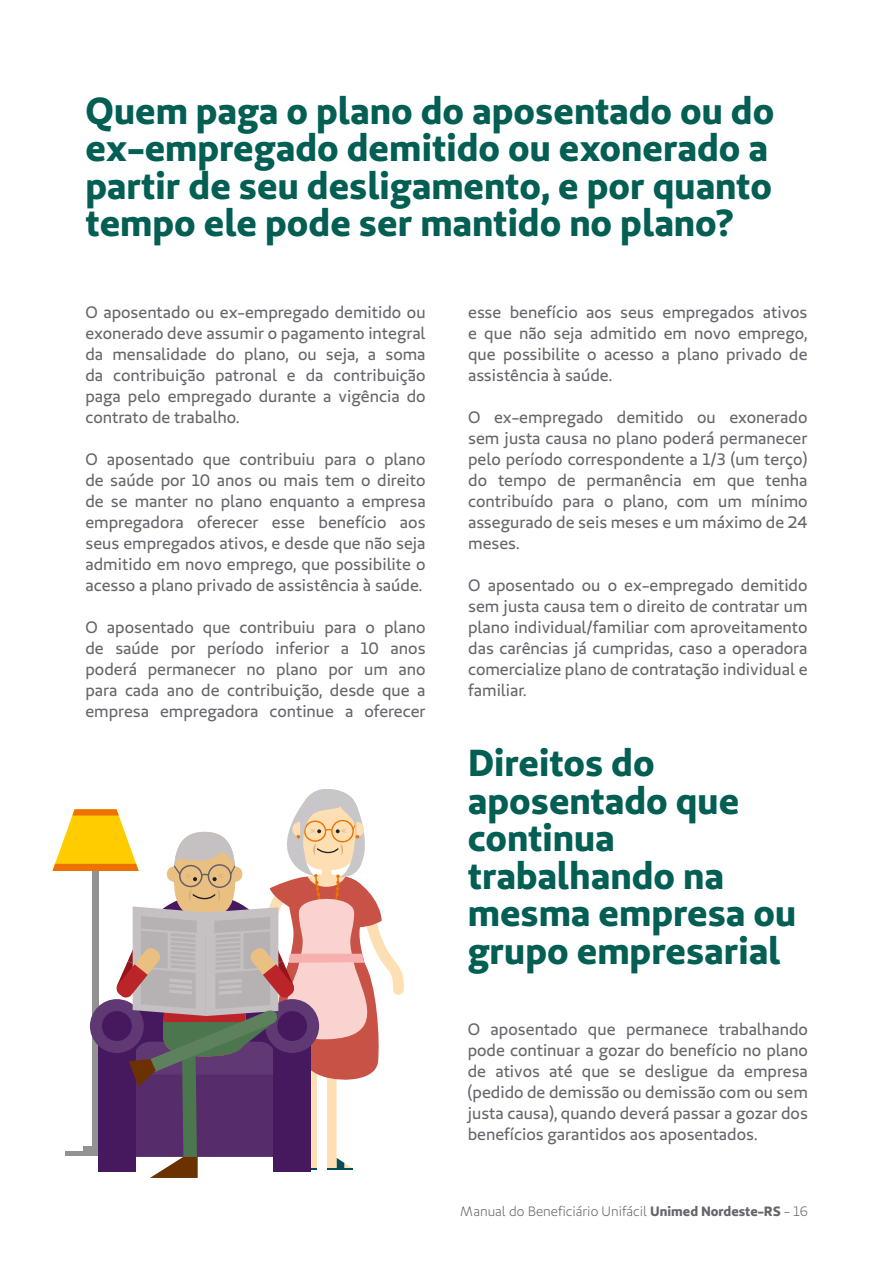
<style>
.page{position:relative;width:893px;height:1263px;background:#fff}
.page>*{position:absolute;margin:0;border:0;box-sizing:border-box;transform-origin:0 0}
.t1{font:37.5px/37.5px "Unimed Sans 2020 Bold";color:#035e53}
.t2{font:16.5px/21px "Unimed Sans 2020 Regular";color:#65656c;text-align:justify}
.t3{font:13.5px "Unimed Sans 2020 Book";color:#65656c}
.s1{font-family:"Unimed Sans 2020 Bold"}
</style>
<div class="page">
<svg style="left:52px;top:789px;width:352px;height:389px"></svg>
<h1 class="t1" style="left:85px;top:91px;width:690px">Quem paga o plano do aposentado ou do ex-empregado demitido ou exonerado a partir de seu desligamento, e por quanto tempo ele pode ser mantido no plano?</h1>
<p class="t2" style="left:85px;top:301px;width:342px">O aposentado ou ex-empregado demitido ou exonerado deve assumir o pagamento integral da mensalidade do plano, ou seja, a soma da contribuição patronal e da contribuição paga pelo empregado durante a vigência do contrato de trabalho.</p>
<p class="t2" style="left:85px;top:448px;width:342px">O aposentado que contribuiu para o plano de saúde por 10 anos ou mais tem o direito de se manter no plano enquanto a empresa empregadora oferecer esse benefício aos seus empregados ativos, e desde que não seja admitido em novo emprego, que possibilite o acesso a plano privado de assistência à saúde.</p>
<p class="t2" style="left:85px;top:616px;width:342px">O aposentado que contribuiu para o plano de saúde por período inferior a 10 anos poderá permanecer no plano por um ano para cada ano de contribuição, desde que a empresa empregadora continue a oferecer</p>
<p class="t2" style="left:468px;top:301px;width:341px">esse benefício aos seus empregados ativos e que não seja admitido em novo emprego, que possibilite o acesso a plano privado de assistência à saúde.</p>
<p class="t2" style="left:468px;top:406px;width:341px">O ex-empregado demitido ou exonerado sem justa causa no plano poderá permanecer pelo período correspondente a 1/3 (um terço) do tempo de permanência em que tenha contribuído para o plano, com um mínimo assegurado de seis meses e um máximo de 24 meses.</p>
<p class="t2" style="left:468px;top:574px;width:341px">O aposentado ou o ex-empregado demitido sem justa causa tem o direito de contratar um plano individual/familiar com aproveitamento das carências já cumpridas, caso a operadora comercialize plano de contratação individual e familiar.</p>
<h1 class="t1" style="left:468px;top:743px;width:330px">Direitos do aposentado que continua trabalhando na mesma empresa ou grupo empresarial</h1>
<p class="t2" style="left:468px;top:1018px;width:342px">O aposentado que permanece trabalhando pode continuar a gozar do benefício no plano de ativos até que se desligue da empresa (pedido de demissão ou demissão com ou sem justa causa), quando deverá passar a gozar dos benefícios garantidos aos aposentados.</p>
<p class="t3" style="left:460px;top:1203px;width:349px">Manual do Beneficiário Unifácil <span class="s1">Unimed Nordeste-RS</span> - 16</p>
</div>
